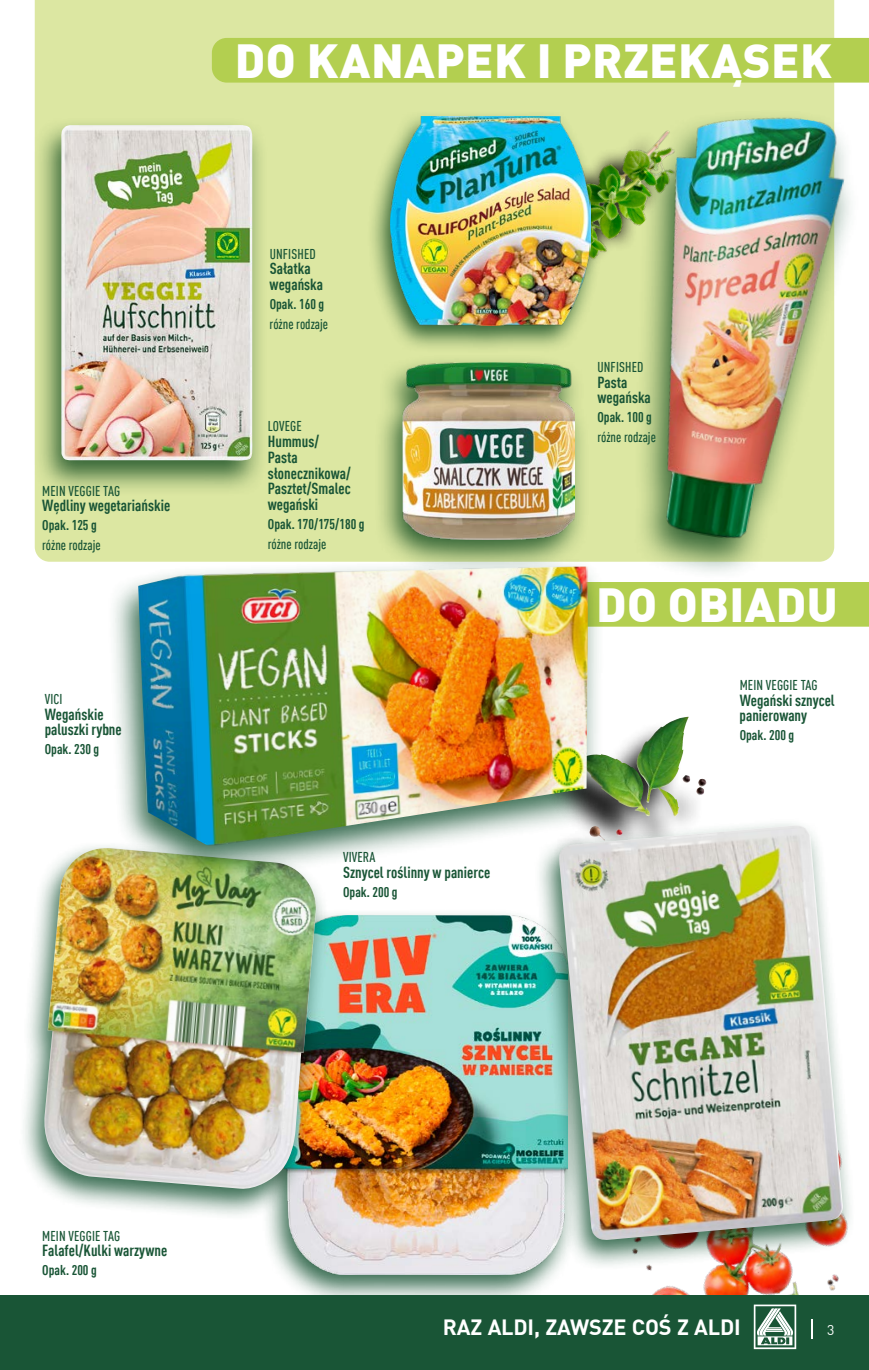
<style>
.page{position:relative;width:869px;height:1370px;background:#fff}
.page>*{position:absolute;margin:0;border:0;box-sizing:border-box;transform-origin:0 0}
.t1{font:900 46.9px "DIN Pro";letter-spacing:.01em;color:#fff}
.t2{font:700 21.7px "DIN Pro";letter-spacing:-.01em;color:#fff}
.t3{font:700 condensed 15.75px/15.8px "DIN Pro";color:#195536}
.t4{font:500 condensed 14px "DIN Pro";letter-spacing:.01em;color:#195536}
.t5{font:700 condensed 14px "DIN Pro";color:#195536}
.t6{font:14px "DIN Pro";color:#fff}
</style>
<div class="page">
<div style="left:35px;top:0;width:798px;height:561px;background:#dce7a2"></div>
<img style="left:528px;top:101px;width:90px;height:176px">
<img style="left:652px;top:1271px;width:187px;height:24px">
<div style="left:540px;top:720px;width:163px;height:158px;background:#000;opacity:.86"></div>
<img style="left:604px;top:716px;width:84px;height:101px">
<div style="left:258px;top:907px;width:323px;height:399px;background:#195536;opacity:.86"></div>
<img style="left:284px;top:915px;width:283px;height:359px">
<div style="left:632px;top:109px;width:227px;height:471px;background:#195536;opacity:.86"></div>
<img style="left:618px;top:100px;width:234px;height:448px">
<div style="left:373px;top:354px;width:216px;height:220px;background:#195536;opacity:.86"></div>
<img style="left:402px;top:363px;width:172px;height:176px">
<div style="left:367px;top:110px;width:235px;height:244px;background:#195536;opacity:.86"></div>
<img style="left:390px;top:117px;width:200px;height:208px">
<div style="left:18px;top:840px;width:311px;height:380px;background:#195536;opacity:.86"></div>
<img style="left:44px;top:848px;width:274px;height:341px">
<div style="left:533px;top:817px;width:322px;height:454px;background:#195536;opacity:.86"></div>
<img style="left:558px;top:825px;width:284px;height:416px">
<div style="left:212px;top:38px;width:656px;height:45px;background:#b3cf50"></div>
<div style="left:32px;top:116px;width:236px;height:380px;background:#195536;opacity:.86"></div>
<img style="left:61px;top:125px;width:192px;height:335px">
<div style="left:604px;top:582px;width:264px;height:44px;background:#b3cf50"></div>
<div style="left:107px;top:556px;width:497px;height:326px;background:#195536;opacity:.86"></div>
<img style="left:138px;top:566px;width:450px;height:281px">
<div style="left:0;top:1295px;width:868px;height:74px;background:#195536"></div>
<svg style="left:753px;top:1304px;width:42px;height:44px"></svg>
<p class="t4" style="left:42px;top:480px;width:79px">MEIN VEGGIE TAG</p>
<p class="t3" style="left:42px;top:496px;width:129px">Wędliny wegetariańskie</p>
<p class="t5" style="left:42px;top:515px;width:56px">Opak. 125 g</p>
<p class="t4" style="left:42px;top:535px;width:60px">różne rodzaje</p>
<p class="t4" style="left:45px;top:689px;width:19px">VICI</p>
<p class="t3" style="left:45px;top:705px;width:79px">Wegańskie paluszki rybne</p>
<p class="t5" style="left:45px;top:739px;width:56px">Opak. 230 g</p>
<h1 class="t1" style="left:235px;top:24px;width:598px">DO KANAPEK I PRZEKĄSEK</h1>
<p class="t4" style="left:269px;top:244px;width:48px">UNFISHED</p>
<p class="t3" style="left:269px;top:260px;width:55px">Sałatka wegańska</p>
<p class="t5" style="left:269px;top:294px;width:56px">Opak. 160 g</p>
<p class="t4" style="left:269px;top:314px;width:60px">różne rodzaje</p>
<p class="t4" style="left:268px;top:416px;width:35px">LOVEGE</p>
<p class="t3" style="left:267px;top:432px;width:85px">Hummus/<br>Pasta słonecznikowa/<br>Pasztet/Smalec wegański</p>
<p class="t5" style="left:268px;top:514px;width:98px">Opak. 170/175/180 g</p>
<p class="t4" style="left:267px;top:534px;width:60px">różne rodzaje</p>
<p class="t4" style="left:343px;top:846px;width:34px">VIVERA</p>
<p class="t3" style="left:343px;top:863px;width:149px">Sznycel roślinny w panierce</p>
<p class="t5" style="left:343px;top:881px;width:56px">Opak. 200 g</p>
<p class="t4" style="left:597px;top:357px;width:48px">UNFISHED</p>
<p class="t3" style="left:597px;top:373px;width:55px">Pasta wegańska</p>
<p class="t5" style="left:597px;top:407px;width:56px">Opak. 100 g</p>
<p class="t4" style="left:597px;top:427px;width:60px">różne rodzaje</p>
<h1 class="t1" style="left:596px;top:567px;width:243px">DO OBIADU</h1>
<p class="t4" style="left:739px;top:675px;width:79px">MEIN VEGGIE TAG</p>
<p class="t3" style="left:739px;top:691px;width:97px">Wegański sznycel panierowany</p>
<p class="t5" style="left:739px;top:725px;width:56px">Opak. 200 g</p>
<p class="t4" style="left:42px;top:1225px;width:79px">MEIN VEGGIE TAG</p>
<p class="t3" style="left:42px;top:1241px;width:126px">Falafel/Kulki warzywne</p>
<p class="t5" style="left:42px;top:1259px;width:56px">Opak. 200 g</p>
<h2 class="t2" style="left:442px;top:1309px;width:299px">RAZ ALDI, ZAWSZE COŚ Z ALDI</h2>
<p class="t6" style="left:826px;top:1319px;width:9px">3</p>
</div>
